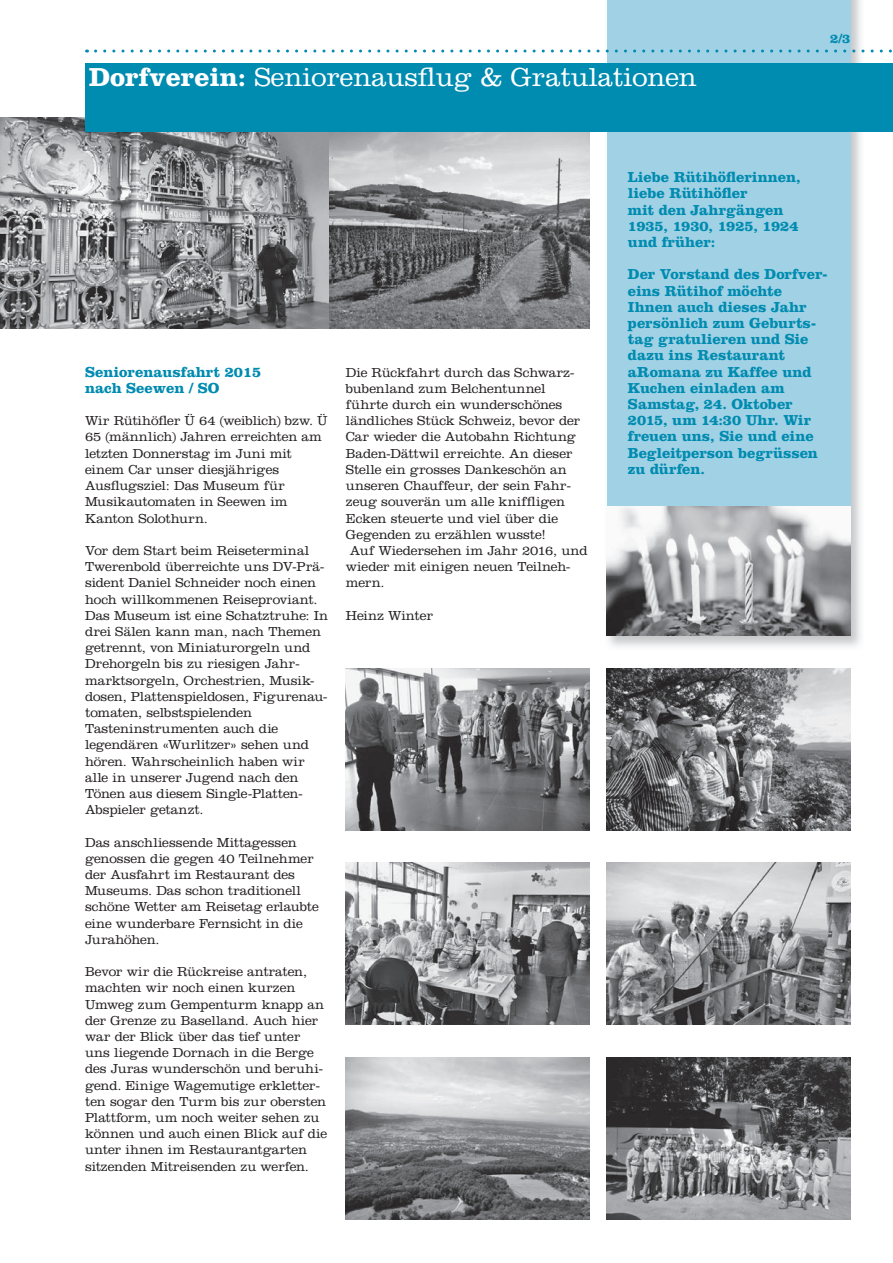
<style>
.page{position:relative;width:893px;height:1263px;background:#fff}
.page>*{position:absolute;margin:0;border:0;box-sizing:border-box;transform-origin:0 0}
.t1{font:300 27px "Clarendon LT Std";color:#fff}
.t2{font:700 15px/16.2px "Clarendon LT Std";color:#008bb0}
.t3{font:300 13.5px/16.2px "Clarendon LT Std";letter-spacing:-.005em;color:#231f20}
.t4{font:700 13.5px "Clarendon LT Std";color:#008bb0}
.s1{font-weight:700}
</style>
<div class="page">
<img style="left:604px;top:0;width:261px;height:647px">
<div style="left:607px;top:0;width:243px;height:636px;background:#a0d1e4"></div>
<svg style="left:96px;top:50px;width:796px;height:3px"></svg>
<img style="left:607px;top:1057px;width:243px;height:162px">
<img style="left:346px;top:1057px;width:244px;height:162px">
<img style="left:607px;top:863px;width:243px;height:162px">
<img style="left:346px;top:863px;width:244px;height:162px">
<img style="left:607px;top:668px;width:243px;height:162px">
<img style="left:346px;top:668px;width:244px;height:162px">
<img style="left:607px;top:506px;width:243px;height:130px">
<img style="left:329px;top:132px;width:261px;height:196px">
<img style="left:0;top:117px;width:329px;height:211px">
<div style="left:85px;top:64px;width:808px;height:68px;background:#008bb0"></div>
<h1 class="t1" style="left:89px;top:61px;width:609px"><span class="s1">Dorfverein:</span> Seniorenausflug &amp; Gratulationen</h1>
<p class="t4" style="left:830px;top:30px;width:22px">2/3</p>
<p class="t2" style="left:85px;top:363px;width:178px">Seniorenausfahrt 2015 nach Seewen / SO</p>
<p class="t3" style="left:85px;top:413px;width:244px">Wir Rütihöfler Ü 64 (weiblich) bzw. Ü<br>65 (männlich) Jahren erreichten am letzten Donnerstag im Juni mit einem Car unser diesjähriges<br>Ausflugsziel: Das Museum für<br>Musikautomaten in Seewen im<br>Kanton Solothurn.</p>
<p class="t3" style="left:85px;top:542px;width:245px">Vor dem Start beim Reiseterminal Twerenbold überreichte uns DV-Prä&shy;sident Daniel Schneider noch einen hoch willkommenen Reiseproviant.<br>Das Museum ist eine Schatztruhe: In drei Sälen kann man, nach Themen getrennt, von Miniaturorgeln und Drehorgeln bis zu riesigen Jahr&shy;marktsorgeln, Orchestrien, Musik&shy;dosen, Plattenspieldosen, Figurenau&shy;tomaten, selbstspielenden Tasteninstrumenten auch die legendären «Wurlitzer» sehen und hören. Wahrscheinlich haben wir alle in unserer Jugend nach den Tönen aus diesem Single-Platten-Abspieler getanzt.</p>
<p class="t3" style="left:85px;top:834px;width:235px">Das anschliessende Mittagessen genossen die gegen 40 Teilnehmer der Ausfahrt im Restaurant des<br>Museums. Das schon traditionell schöne Wetter am Reisetag erlaubte eine wunderbare Fernsicht in die<br>Jurahöhen.</p>
<p class="t3" style="left:85px;top:963px;width:244px">Bevor wir die Rückreise antraten, machten wir noch einen kurzen Umweg zum Gempenturm knapp an der Grenze zu Baselland. Auch hier war der Blick über das tief unter uns liegende Dornach in die Berge des Juras wunderschön und beruhi&shy;gend. Einige Wagemutige erkletter&shy;ten sogar den Turm bis zur obersten Plattform, um noch weiter sehen zu können und auch einen Blick auf die unter ihnen im Restaurantgarten sitzenden Mitreisenden zu werfen.</p>
<p class="t3" style="left:346px;top:364px;width:230px">Die Rückfahrt durch das Schwarz-</p>
<p class="t3" style="left:346px;top:380px;width:201px">bubenland zum Belchentunnel</p>
<p class="t3" style="left:346px;top:396px;width:218px">führte durch ein wunderschönes</p>
<p class="t3" style="left:346px;top:413px;width:236px">ländliches Stück Schweiz, bevor der</p>
<p class="t3" style="left:346px;top:429px;width:232px">Car wieder die Autobahn Richtung</p>
<p class="t3" style="left:346px;top:445px;width:228px">Baden-Dättwil erreichte. An dieser</p>
<p class="t3" style="left:346px;top:461px;width:223px">Stelle ein grosses Dankeschön an</p>
<p class="t3" style="left:346px;top:477px;width:226px">unseren Chauffeur, der sein Fahr-</p>
<p class="t3" style="left:346px;top:494px;width:221px">zeug souverän um alle kniffligen</p>
<p class="t3" style="left:346px;top:510px;width:214px">Ecken steuerte und viel über die</p>
<p class="t3" style="left:346px;top:526px;width:202px">Gegenden zu erzählen wusste!</p>
<p class="t3" style="left:350px;top:542px;width:239px">Auf Wiedersehen im Jahr 2016, und</p>
<p class="t3" style="left:346px;top:558px;width:226px">wieder mit einigen neuen Teilneh-</p>
<p class="t3" style="left:346px;top:575px;width:40px">mern.</p>
<p class="t3" style="left:346px;top:607px;width:89px">Heinz Winter</p>
<p class="t2" style="left:628px;top:169px;width:174px">Liebe Rütihöflerinnen, liebe Rütihöfler<br>mit den Jahrgängen<br>1935, 1930, 1925, 1924 und früher:</p>
<p class="t2" style="left:628px;top:266px;width:201px">Der Vorstand des Dorfver&shy;eins Rütihof möchte<br>Ihnen auch dieses Jahr persönlich zum Geburts&shy;tag gratulieren und Sie dazu ins Restaurant aRomana zu Kaffee und<br>Kuchen einladen am<br>Samstag, 24. Oktober<br>2015, um 14:30 Uhr. Wir freuen uns, Sie und eine<br>Begleitperson begrüssen zu dürfen.</p>
</div>
